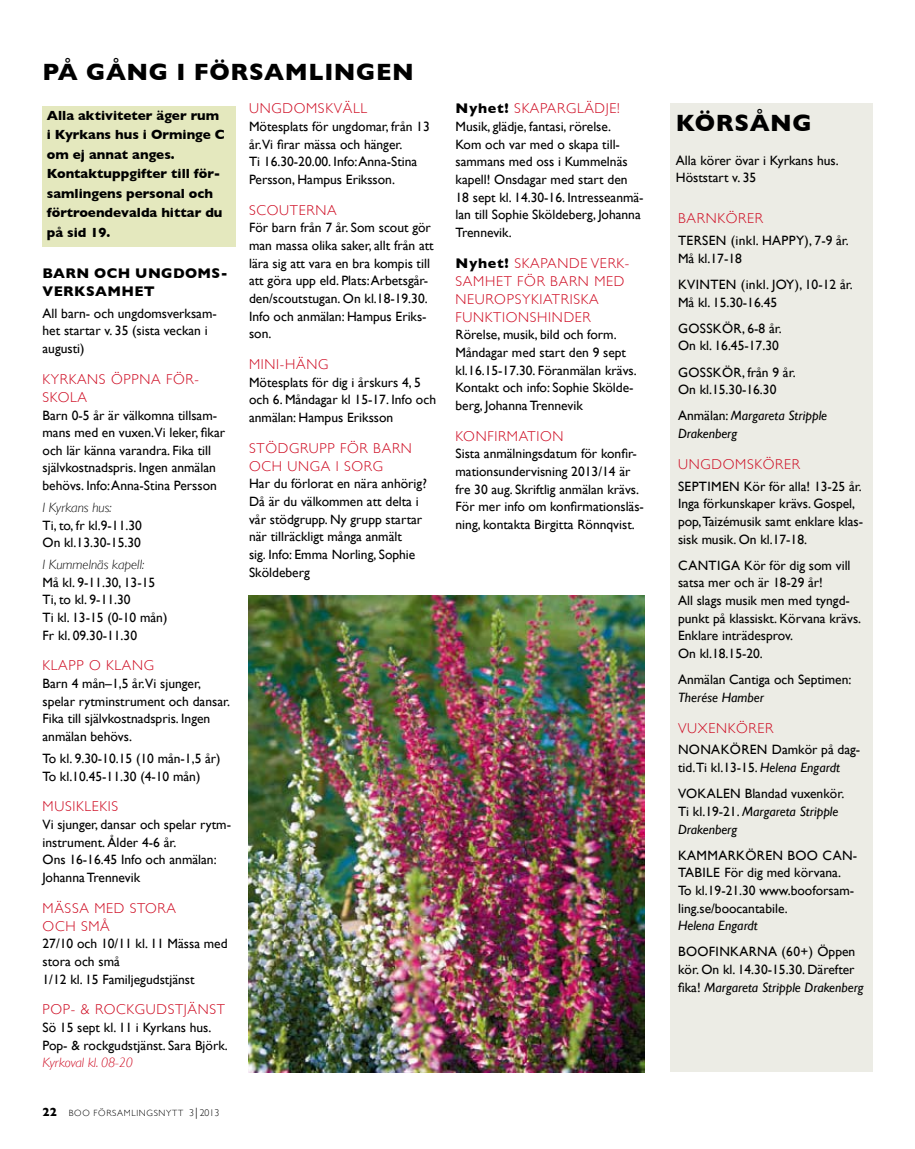
<style>
.page{position:relative;width:915px;height:1149px;background:#fff}
.page>*{position:absolute;margin:0;border:0;box-sizing:border-box;transform-origin:0 0}
.t1{font:700 24px "Gill Sans";letter-spacing:.025em;color:#000}
.t2{font:300 14.25px/18px "Gill Sans";letter-spacing:.05em;color:#cd071e}
.t3{font:700 14.25px "Gill Sans";letter-spacing:.025em;color:#000}
.t4{font:13.5px/17.7px "Gill Sans";color:#000}
.t5{font:13.5px/17.7px "Gill Sans";letter-spacing:.025em;color:#000}
.t6{font:700 13.5px/19.5px "Gill Sans";color:#000}
.t7{font:italic 13.5px/17.7px "Gill Sans";color:#000}
.t8{font:italic 300 13.5px "Gill Sans";color:#000}
.t9{font:italic 300 13.5px "Gill Sans";color:#cd071e}
.t10{font:300 9px "Gill Sans";letter-spacing:.075em;color:#000}
.s1{font-weight:700;font-size:12px}
.s2{font-size:9.75px}
.s3{font-size:12px}
.s4{font-weight:700;color:#000}
.s5{font-style:normal}
.s6{font-style:italic}
</style>
<div class="page">
<div style="left:43px;top:106px;width:193px;height:141px;background:#e4e8be"></div>
<div style="left:669px;top:103px;width:203px;height:968px;background:#ecece5"></div>
<img style="left:248px;top:595px;width:395px;height:476px">
<h1 class="t1" style="left:43px;top:58px;width:373px">På gång i församlingen</h1>
<p class="t6" style="left:47px;top:105px;width:180px">Alla aktiviteter äger rum i Kyrkans hus i Orminge C om ej annat anges.<br>Kontaktuppgifter till för&shy;samlingens personal och förtroendevalda hittar du på sid 19.</p>
<p class="t3" style="left:43px;top:264px;width:24px">BARN</p>
<p class="t3" style="left:94px;top:264px;width:54px">OCH UNG</p>
<p class="t3" style="left:173px;top:264px;width:25px">DOMS</p>
<p class="t3" style="left:221px;top:264px;width:8px">-</p>
<p class="t3" style="left:43px;top:282px;width:56px">VERKSAM</p>
<p class="t3" style="left:121px;top:282px;width:24px">HET</p>
<p class="t4" style="left:43px;top:304px;width:176px">All barn- och ungdomsverksam&shy;het startar v. 35 (sista veckan i augusti)</p>
<p class="t2" style="left:43px;top:370px;width:158px">KYRKANS ÖPPNA FÖR-<br>SKOLA</p>
<p class="t4" style="left:43px;top:406px;width:184px">Barn 0-5 år är välkomna tillsam&shy;mans med en vuxen.Vi leker, fikar och lär känna varandra. Fika till självkostnadspris. Ingen anmälan behövs. Info: Anna-Stina Persson</p>
<p class="t8" style="left:43px;top:499px;width:71px">I Kyrkans hus:</p>
<p class="t4" style="left:43px;top:516px;width:101px">Ti, to, fr kl.9-11.30<br>On kl.13.30-15.30</p>
<p class="t8" style="left:43px;top:557px;width:103px">I Kummelnäs kapell:</p>
<p class="t4" style="left:43px;top:573px;width:126px">Må kl. 9-11.30, 13-15<br>Ti, to kl. 9-11.30<br>Ti kl. 13-15 (0-10 mån)<br>Fr kl. 09.30-11.30</p>
<p class="t2" style="left:43px;top:656px;width:113px">KLAPP O KLANG</p>
<p class="t4" style="left:43px;top:674px;width:189px">Barn 4 mån–1,5 år.Vi sjunger, spelar rytminstrument och dansar.<br>Fika till självkostnadspris. Ingen anmälan behövs.</p>
<p class="t4" style="left:43px;top:749px;width:179px">To kl. 9.30-10.15 (10 mån-1,5 år)<br>To kl.10.45-11.30 (4-10 mån)</p>
<p class="t2" style="left:43px;top:797px;width:77px">M USIKLEKIS</p>
<p class="t4" style="left:43px;top:815px;width:190px">Vi sjunger, dansar och spelar rytm&shy;instrument. Ålder 4-6 år.<br>Ons 16-16.45 Info och anmälan:<br>Johanna Trennevik</p>
<p class="t2" style="left:43px;top:898px;width:135px">MÄSSA MED STORA<br>OCH SMÅ</p>
<p class="t4" style="left:43px;top:934px;width:186px">27/10 och 10/11 kl. 11 Mässa med stora och små<br>1/12 kl. 15 Familjegudstjänst</p>
<p class="t2" style="left:43px;top:1000px;width:184px">POP- &amp; ROCKGUDSTJÄNST</p>
<p class="t4" style="left:43px;top:1018px;width:187px">Sö 15 sept kl. 11 i Kyrkans hus.<br>Pop- &amp; rockgudstjänst. Sara Björk.</p>
<p class="t9" style="left:43px;top:1054px;width:92px">Kyrkoval kl. 08-20</p>
<p class="t10" style="left:43px;top:1107px;width:178px"><span class="s1">22</span> BOO FÖRSAMLINGSNYTT <span class="s2">3</span><span class="s3">|</span> <span class="s2">2013</span></p>
<p class="t2" style="left:249px;top:100px;width:120px">UNGDOMSKVÄLL</p>
<p class="t4" style="left:249px;top:117px;width:182px">Mötesplats för ungdomar, från 13 år.Vi firar mässa och hänger.<br>Ti 16.30-20.00. Info: Anna-Stina<br>Persson, Hampus Eriksson.</p>
<p class="t2" style="left:249px;top:201px;width:89px">SCOUTERNA</p>
<p class="t4" style="left:249px;top:219px;width:186px">För barn från 7 år. Som scout gör man massa olika saker, allt från att lära sig att vara en bra kompis till att göra upp eld. Plats: Arbetsgår&shy;den/scoutstugan. On kl.18-19.30.<br>Info och anmälan: Hampus Eriks&shy;son.</p>
<p class="t2" style="left:249px;top:355px;width:81px">M INI-HÄNG</p>
<p class="t4" style="left:249px;top:373px;width:188px">Mötesplats för dig i årskurs 4, 5 och 6. Måndagar kl 15-17. Info och anmälan: Hampus Eriksson</p>
<p class="t2" style="left:249px;top:439px;width:164px">STÖDGRUPP FÖR BARN<br>OCH UNGA I SORG</p>
<p class="t4" style="left:249px;top:474px;width:179px">Har du förlorat en nära anhörig?<br>Då är du välkommen att delta i vår stödgrupp. Ny grupp startar när tillräckligt många anmält<br>sig. Info: Emma Norling, Sophie<br>Sköldeberg</p>
<p class="t2" style="left:455px;top:100px;width:166px"><span class="s4">Nyhet!</span> SKAPARGLÄDJE!</p>
<p class="t4" style="left:455px;top:117px;width:189px">Musik, glädje, fantasi, rörelse.<br>Kom och var med o skapa till&shy;sammans med oss i Kummelnäs kapell! Onsdagar med start den<br>18 sept kl. 14.30-16. Intresseanmä&shy;lan till Sophie Sköldeberg, Johanna<br>Trennevik.</p>
<p class="t2" style="left:455px;top:254px;width:175px"><span class="s4">Nyhet!</span> SKAPANDE VERK-<br>SAMH ET FÖR BARN MED<br>NEUROPSYKIATRISKA<br>FUNKTIONSHINDER</p>
<p class="t4" style="left:455px;top:326px;width:183px">Rörelse, musik, bild och form.<br>Måndagar med start den 9 sept kl.16.15-17.30. Föranmälan krävs.<br>Kontakt och info: Sophie Skölde&shy;berg, Johanna Trennevik</p>
<p class="t2" style="left:455px;top:427px;width:109px">KONFIRMATION</p>
<p class="t4" style="left:455px;top:444px;width:190px">Sista anmälningsdatum för konfir&shy;mationsundervisning 2013/14 är fre 30 aug. Skriftlig anmälan krävs.<br>För mer info om konfirmationsläs&shy;ning, kontakta Birgitta Rönnqvist.</p>
<h1 class="t1" style="left:675px;top:109px;width:137px">körsång</h1>
<p class="t4" style="left:675px;top:151px;width:164px">Alla körer övar i Kyrkans hus.<br>Höststart v. 35</p>
<p class="t2" style="left:677px;top:209px;width:86px">BARNKÖRER</p>
<p class="t5" style="left:677px;top:231px;width:172px">Tersen (inkl. HAPPY), 7-9 år.<br>Må kl.17-18</p>
<p class="t4" style="left:677px;top:275px;width:176px">Kvinten (inkl. JOY), 10-12 år.<br>Må kl. 15.30-16.45</p>
<p class="t4" style="left:677px;top:319px;width:105px">Go sskör, 6-8 år.<br>On kl. 16.45-17.30</p>
<p class="t4" style="left:677px;top:363px;width:119px">Go sskör, från 9 år.<br>On kl.15.30-16.30</p>
<p class="t7" style="left:677px;top:407px;width:150px"><span class="s5">Anmälan:</span> Margareta Stripple<br>Drakenberg</p>
<p class="t2" style="left:677px;top:455px;width:123px">UNGDOMSKÖRER</p>
<p class="t4" style="left:677px;top:477px;width:186px">Septimen Kör för alla! 13-25 år.<br>Inga förkunskaper krävs. Gospel, pop,Taizémusik samt enklare klas&shy;sisk musik. On kl.17-18.</p>
<p class="t4" style="left:677px;top:556px;width:184px">Cantiga Kör för dig som vill satsa mer och är 18-29 år!<br>All slags musik men med tyngd&shy;punkt på klassiskt. Körvana krävs.<br>Enklare inträdesprov.<br>On kl.18.15-20.</p>
<p class="t4" style="left:677px;top:670px;width:175px">Anmälan Cantiga och Septimen:</p>
<p class="t7" style="left:677px;top:688px;width:87px">Therése Hamber</p>
<p class="t2" style="left:677px;top:718px;width:97px">VUXENKÖRER</p>
<p class="t5" style="left:677px;top:740px;width:184px">No nakören Damkör på dag&shy;tid.Ti kl.13-15. <span class="s6">Helena Engardt</span></p>
<p class="t5" style="left:677px;top:784px;width:168px">Vo kalen Blandad vuxenkör.<br>Ti kl.19-21. <span class="s6">Margareta Stripple<br>Drakenberg</span></p>
<p class="t4" style="left:677px;top:845px;width:181px">Kammarkören Boo Can&shy;tabile För dig med körvana.<br>To kl.19-21.30 www.booforsam&shy;ling.se/boocantabile.</p>
<p class="t7" style="left:677px;top:916px;width:81px">Helena Engardt</p>
<p class="t4" style="left:677px;top:942px;width:19px">Boof</p>
<p class="t4" style="left:677px;top:942px;width:187px;text-indent:38px">inkarna (60+) Öppen kör. On kl. 14.30-15.30. Därefter fika! <span class="s6">Margareta Stripple Drakenberg</span></p>
</div>
